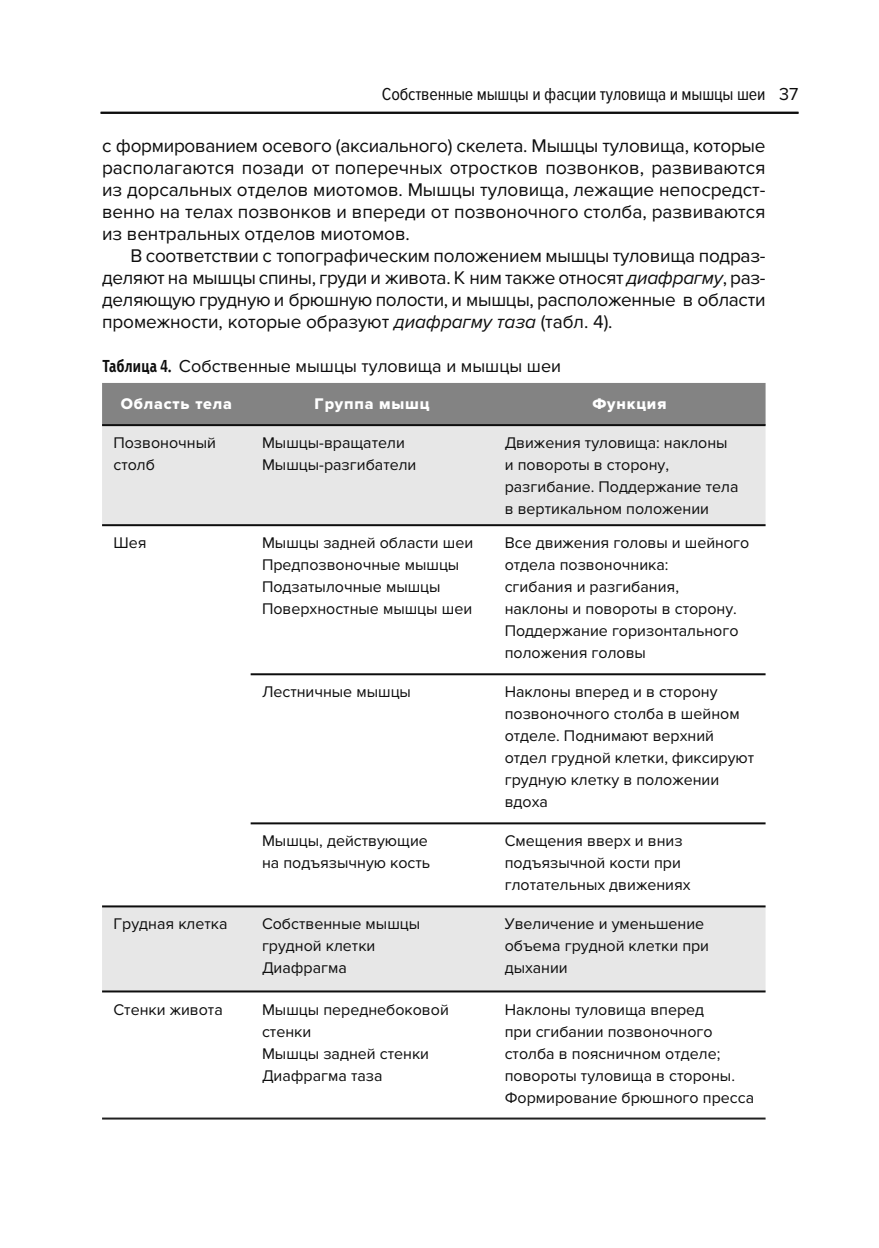
<style>
.page{position:relative;width:879px;height:1248px;background:#fff}
.page>*{position:absolute;margin:0;border:0;box-sizing:border-box;transform-origin:0 0}
.t1{font:19px/22px "Proxima Nova";letter-spacing:-.005em;color:#0d0d0d;text-align:justify}
.t2{font:18px "Proxima Nova Cond";letter-spacing:-.01em;color:#0d0d0d}
.t3{font:18px "Proxima Nova";color:#0d0d0d}
.t4{font:16px/22px "Proxima Nova";color:#0d0d0d}
.t5{font:16px "Proxima Nova Extrabld";letter-spacing:.05em;color:#fff}
.s1{font-family:"Proxima Nova"}
.s2{font-style:italic}
.s3{font-family:"New Letter Gothic C";font-weight:700}
</style>
<div class="page">
<hr style="left:101px;top:112px;width:697px;height:2px;background:#0d0d0d">
<div style="left:102px;top:383px;width:663px;height:41px;background:#838383"></div>
<svg style="left:102px;top:426px;width:663px;height:564px"></svg>
<hr style="left:102px;top:905px;width:663px;height:2px;background:#0d0d0d">
<hr style="left:102px;top:990px;width:663px;height:2px;background:#0d0d0d">
<hr style="left:102px;top:424px;width:663px;height:2px;background:#0d0d0d">
<hr style="left:102px;top:524px;width:663px;height:2px;background:#0d0d0d">
<hr style="left:102px;top:1117px;width:663px;height:2px;background:#212121">
<hr style="left:251px;top:673px;width:514px;height:2px;background:#0d0d0d">
<hr style="left:251px;top:822px;width:514px;height:2px;background:#0d0d0d">
<p class="t2" style="left:382px;top:88px;width:418px">Собственные мышцы и фасции туловища и мышцы шеи <span class="s1">37</span></p>
<p class="t1" style="left:102px;top:136px;width:665px">с формированием осевого (аксиального) скелета. Мышцы туловища, которые располагаются позади от поперечных отростков позвонков, развиваются из дорсальных отделов миотомов. Мышцы туловища, лежащие непосредст&shy;венно на телах позвонков и впереди от позвоночного столба, развиваются из вентральных отделов миотомов.</p>
<p class="t1" style="left:102px;top:246px;width:665px;text-indent:28px">В соответствии с топографическим положением мышцы туловища подраз&shy;деляют на мышцы спины, груди и живота. К ним также относят <span class="s2">диафрагму</span>, раз&shy;деляющую грудную и брюшную полости, и мышцы, расположенные в области промежности, которые образуют <span class="s2">диафрагму таза</span> (табл. 4).</p>
<p class="t3" style="left:102px;top:359px;width:460px"><span class="s3">Таблица 4.</span> Собственные мышцы туловища и мышцы шеи</p>
<p class="t5" style="left:121px;top:398px;width:113px">Область тела</p>
<p class="t5" style="left:314px;top:398px;width:116px">Группа мышц</p>
<p class="t5" style="left:592px;top:398px;width:76px">Функция</p>
<p class="t4" style="left:113px;top:433px;width:104px">Позвоночный столб</p>
<p class="t4" style="left:262px;top:433px;width:156px">Мышцы- вращатели<br>Мышцы-разгибатели</p>
<p class="t4" style="left:505px;top:433px;width:235px">Движения туловища: наклоны и повороты в сторону, разгибание. Поддержание тела в вертикальном положении</p>
<p class="t4" style="left:113px;top:533px;width:35px">Шея</p>
<p class="t4" style="left:262px;top:533px;width:213px">Мышцы задней области шеи<br>Предпозвоночные мышцы<br>Подзатылочные мышцы<br>Поверхностные мышцы шеи</p>
<p class="t4" style="left:505px;top:533px;width:246px">Все движения головы и шейного отдела позвоночника:<br>сгибания и разгибания,<br>наклоны и повороты в сторону.<br>Поддержание горизонтального положения головы</p>
<p class="t4" style="left:262px;top:682px;width:151px">Лестничные мышцы</p>
<p class="t4" style="left:505px;top:682px;width:251px">Наклоны вперед и в сторону позвоночного столба в шейном отделе. Поднимают верхний отдел грудной клетки, фиксируют грудную клетку в положении вдоха</p>
<p class="t4" style="left:262px;top:831px;width:170px">Мышцы, действующие на подъязычную кость</p>
<p class="t4" style="left:505px;top:831px;width:187px">Смещения вверх и вниз подъязычной кости при глотательных движениях</p>
<p class="t4" style="left:113px;top:914px;width:116px">Грудная клетка</p>
<p class="t4" style="left:262px;top:914px;width:160px">Собственные мышцы грудной клетки<br>Диафрагма</p>
<p class="t4" style="left:505px;top:914px;width:206px">Увеличение и уменьшение объема грудной клетки при дыхании</p>
<p class="t4" style="left:113px;top:999px;width:111px">Стенки живота</p>
<p class="t4" style="left:262px;top:999px;width:188px">Мышцы переднебоковой стенки<br>Мышцы задней стенки<br>Диафрагма таза</p>
<p class="t4" style="left:505px;top:999px;width:251px">Наклоны туловища вперед<br>при сгибании позвоночного столба в поясничном отделе; повороты туловища в стороны.<br>Формирование брюшного пресса</p>
</div>
